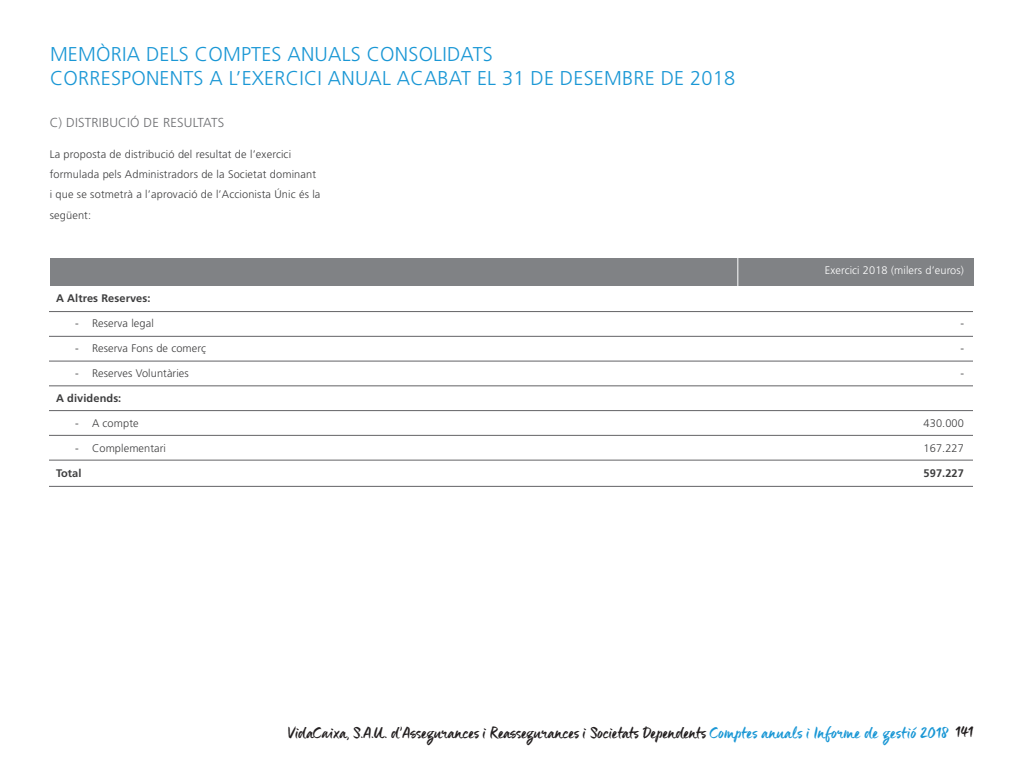
<style>
.page{position:relative;width:1024px;height:768px;background:#fff}
.page>*{position:absolute;margin:0;border:0;box-sizing:border-box;transform-origin:0 0}
.t1{font:300 20px/24px "Frutiger";letter-spacing:.01em;color:#1a97d5}
.t2{font:19px "Maneo";letter-spacing:-.01em;color:#231f20}
.t3{font:300 13px "Frutiger";letter-spacing:.015em;color:#6c6d70}
.t4{font:300 11px/20.3px "Frutiger";letter-spacing:.015em;color:#3e3e3f}
.t5{font:700 11px "Frutiger";letter-spacing:.01em;color:#3e3e3f}
.t6{font:300 11px "Frutiger";letter-spacing:.01em;color:#fff}
.s1{color:#1a97d5}
</style>
<div class="page">
<div style="left:50px;top:258px;width:924px;height:27px;background:#808285"></div>
<hr style="left:49px;top:486px;width:924px;height:1px;background:#636366">
<hr style="left:49px;top:311px;width:924px;height:1px;background:#636366">
<hr style="left:49px;top:336px;width:924px;height:1px;background:#636366">
<hr style="left:49px;top:361px;width:924px;height:1px;background:#636366">
<hr style="left:49px;top:386px;width:924px;height:1px;background:#636366">
<hr style="left:49px;top:410px;width:924px;height:1px;background:#636366">
<hr style="left:49px;top:435px;width:924px;height:1px;background:#636366">
<hr style="left:49px;top:460px;width:924px;height:1px;background:#636366">
<hr style="left:737px;top:249px;width:1px;height:53px;background:#fff">
<h1 class="t1" style="left:50px;top:42px;width:687px">MEMÒRIA DELS COMPTES ANUALS CONSOLIDATS<br>CORRESPONENTS A L’EXERCICI ANUAL ACABAT EL 31 DE DESEMBRE DE 2018</h1>
<p class="t3" style="left:50px;top:115px;width:176px">C) DISTRIBUCIÓ DE RESULTATS</p>
<p class="t4" style="left:50px;top:144px;width:272px">La proposta de distribució del resultat de l’exercici formulada pels Administradors de la Societat dominant i que se sotmetrà a l’aprovació de l’Accionista Únic és la següent:</p>
<p class="t5" style="left:56px;top:292px;width:96px">A Altres Reserves:</p>
<p class="t4" style="left:75px;top:313px;width:80px">- Reserva legal</p>
<p class="t4" style="left:75px;top:338px;width:133px">- Reserva Fons de comerç</p>
<p class="t4" style="left:75px;top:363px;width:115px">- Reserves Voluntàries</p>
<p class="t5" style="left:56px;top:392px;width:67px">A dividends:</p>
<p class="t4" style="left:75px;top:413px;width:65px">- A compte</p>
<p class="t4" style="left:75px;top:438px;width:93px">- Complementari</p>
<p class="t5" style="left:56px;top:467px;width:27px">Total</p>
<p class="t6" style="left:850px;top:262px;width:57px">31.12.2017</p>
<p class="t6" style="left:825px;top:264px;width:141px">Exercici 2018 (milers d’euros)</p>
<p class="t4" style="left:960px;top:313px;width:5px">-</p>
<p class="t4" style="left:960px;top:338px;width:5px">-</p>
<p class="t4" style="left:960px;top:363px;width:5px">-</p>
<p class="t4" style="left:924px;top:413px;width:42px">430.000</p>
<p class="t4" style="left:924px;top:438px;width:42px">167.227</p>
<p class="t5" style="left:924px;top:467px;width:42px">597.227</p>
<h2 class="t2" style="left:288px;top:719px;width:687px">VidaCaixa, S.A.U. d’Assegurances i Reassegurances i Societats Dependents <span class="s1">Comptes anuals i Informe de gestió 2018</span> 141</h2>
</div>
